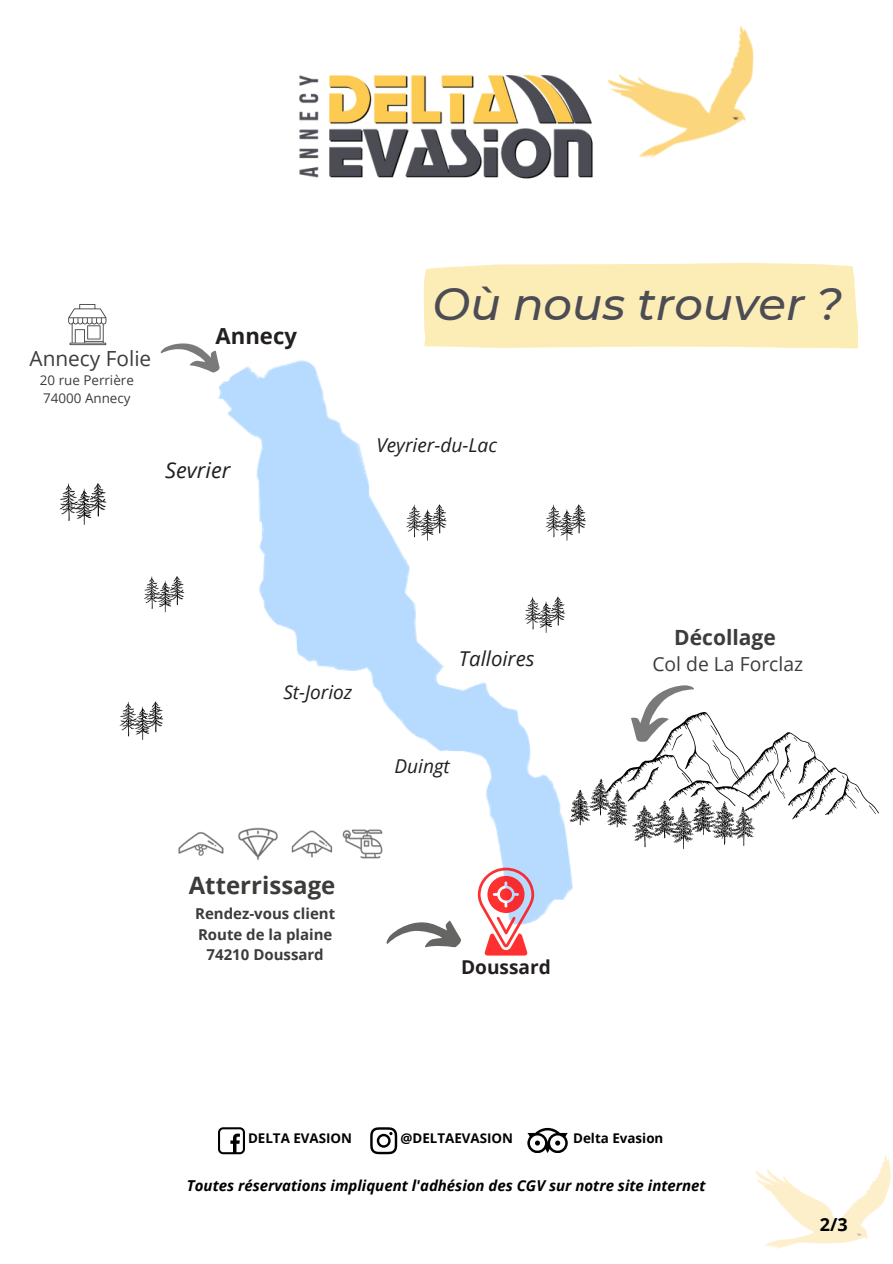
<style>
.page{position:relative;width:893px;height:1264px;background:#fff}
.page>*{position:absolute;margin:0;border:0;box-sizing:border-box;transform-origin:0 0}
.t1{font:italic 500 45px "Montserrat";color:#4c4c54}
.t2{font:700 24px "Open Sans";color:#3c3c3b}
.t3{font:700 22.2px "Open Sans";color:#231f1f}
.t4{font:italic 21.75px "Open Sans";color:#231f1f}
.t5{font:700 21px "Open Sans";color:#3c3c3b}
.t6{font:20.85px "Open Sans";color:#3c3c3b}
.t7{font:italic 20.4px "Open Sans";color:#231f1f}
.t8{font:19.35px "Open Sans";color:#3c3c3b}
.t9{font:italic 19.2px "Open Sans";color:#231f1f}
.t10{font:italic 19.05px "Open Sans";color:#231f1f}
.t11{font:700 19.05px "Open Sans";color:#231f1f}
.t12{font:700 18px "Open Sans";color:#000}
.t13{font:italic 700 15px "Open Sans";color:#000}
.t14{font:700 15px "Open Sans";color:#3c3c3b}
.t15{font:700 13.35px "Open Sans";color:#000}
.t16{font:13.35px "Open Sans";color:#3c3c3b}
</style>
<div class="page">
<img style="left:621px;top:26px;width:133px;height:132px">
<img style="left:298px;top:74px;width:323px;height:105px">
<div style="left:424px;top:263px;width:434px;height:85px;background:#fcecb6"></div>
<img style="left:163px;top:335px;width:459px;height:587px">
<img style="left:234px;top:812px;width:44px;height:63px">
<img style="left:278px;top:812px;width:51px;height:63px">
<img style="left:168px;top:812px;width:66px;height:63px">
<img style="left:329px;top:812px;width:67px;height:63px">
<svg style="left:386px;top:920px;width:75px;height:27px"></svg>
<svg style="left:478px;top:867px;width:56px;height:88px"></svg>
<svg style="left:569px;top:671px;width:309px;height:178px"></svg>
<svg style="left:119px;top:701px;width:44px;height:39px"></svg>
<svg style="left:68px;top:304px;width:38px;height:41px"></svg>
<svg style="left:144px;top:576px;width:40px;height:36px"></svg>
<svg style="left:59px;top:483px;width:47px;height:42px"></svg>
<svg style="left:545px;top:504px;width:41px;height:36px"></svg>
<svg style="left:406px;top:504px;width:40px;height:36px"></svg>
<svg style="left:524px;top:596px;width:41px;height:37px"></svg>
<svg style="left:160px;top:335px;width:64px;height:39px"></svg>
<img style="left:756px;top:1155px;width:135px;height:94px">
<svg style="left:218px;top:1127px;width:27px;height:27px"></svg>
<svg style="left:370px;top:1127px;width:27px;height:27px"></svg>
<svg style="left:527px;top:1127px;width:40px;height:25px"></svg>
<p class="t6" style="left:30px;top:344px;width:123px">Annecy Folie</p>
<p class="t16" style="left:40px;top:370px;width:95px">20 rue Perrière</p>
<p class="t16" style="left:43px;top:388px;width:89px">74000 Annecy</p>
<p class="t3" style="left:215px;top:320px;width:83px">Annecy</p>
<p class="t4" style="left:165px;top:454px;width:67px">Sevrier</p>
<p class="t1" style="left:432px;top:277px;width:411px">Où nous trouver ?</p>
<p class="t9" style="left:376px;top:432px;width:122px">Veyrier-du-Lac</p>
<p class="t10" style="left:283px;top:678px;width:70px">St-Jorioz</p>
<p class="t2" style="left:189px;top:867px;width:148px">Atterrissage</p>
<p class="t14" style="left:195px;top:903px;width:142px">Rendez-vous client</p>
<p class="t14" style="left:198px;top:923px;width:136px">Route de la plaine</p>
<p class="t14" style="left:207px;top:943px;width:119px">74210 Doussard</p>
<p class="t7" style="left:459px;top:644px;width:77px">Talloires</p>
<p class="t10" style="left:394px;top:752px;width:57px">Duingt</p>
<p class="t11" style="left:461px;top:953px;width:91px">Doussard</p>
<p class="t5" style="left:674px;top:622px;width:103px">Décollage</p>
<p class="t8" style="left:652px;top:650px;width:152px">Col de La Forclaz</p>
<p class="t15" style="left:248px;top:1128px;width:106px">DELTA EVASION</p>
<p class="t15" style="left:400px;top:1128px;width:114px">@DELTAEVASION</p>
<p class="t15" style="left:573px;top:1128px;width:92px">Delta Evasion</p>
<p class="t13" style="left:187px;top:1175px;width:520px">Toutes réservations impliquent l'adhésion des CGV sur notre site internet</p>
<p class="t12" style="left:819px;top:1211px;width:29px">2/3</p>
</div>
